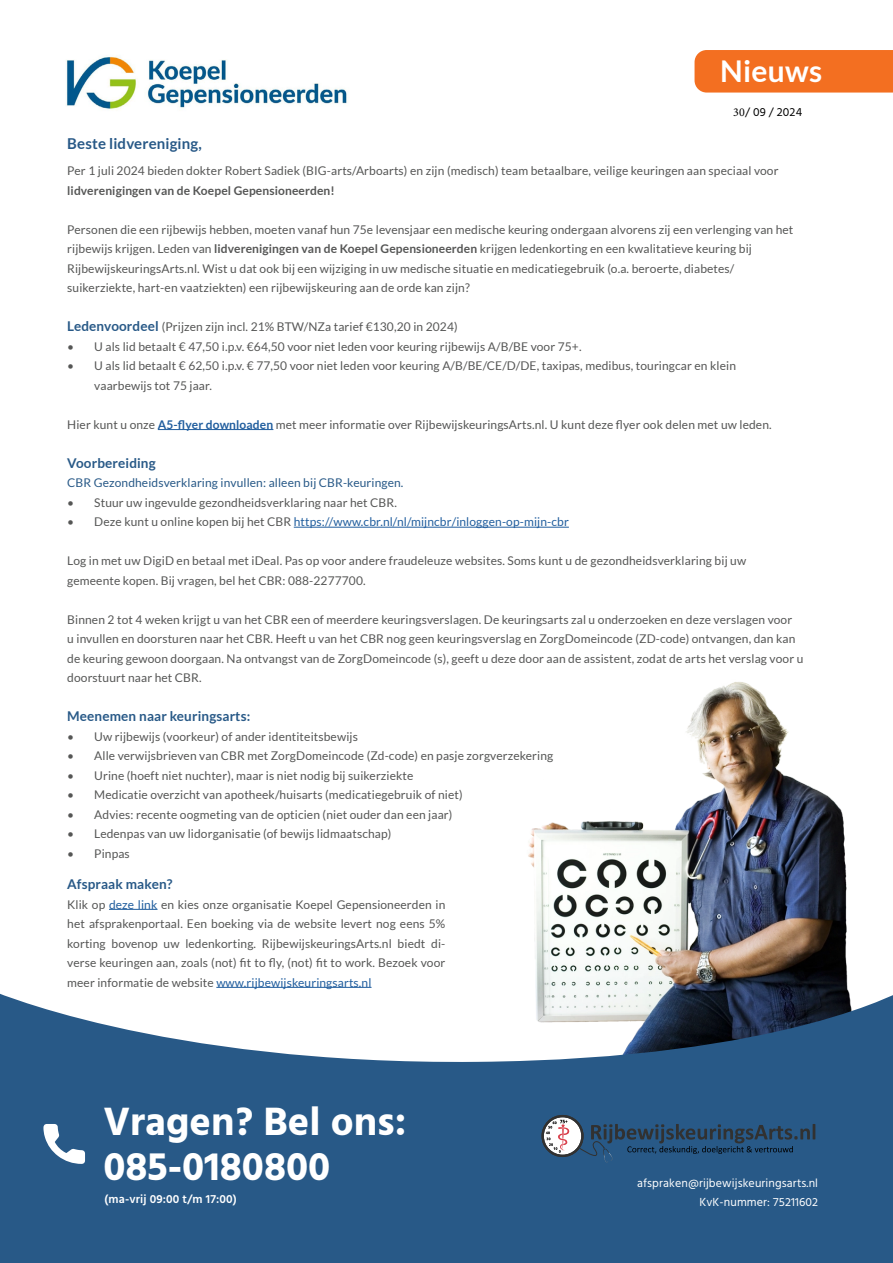
<style>
.page{position:relative;width:893px;height:1263px;background:#fff}
.page>*{position:absolute;margin:0;border:0;box-sizing:border-box;transform-origin:0 0}
.t1{font:700 40.5px/45px "Hind";color:#fff}
.t2{font:700 30px "Lato";letter-spacing:.01em;color:#fff}
.t3{font:700 15px "Lato";letter-spacing:.01em;color:#285987}
.t4{font:700 13.5px "Lato";letter-spacing:.01em;color:#285987}
.t5{font:12px/19.5px "Lato";letter-spacing:.01em;color:#555655}
.t6{font:12px "Lato";letter-spacing:.01em;color:#215e9e}
.t7{font:12px "Lato";letter-spacing:.01em;color:#285987}
.t8{font:12px/19.5px "Hind";letter-spacing:.01em;color:#fff;text-align:right}
.t9{font:700 12px "Lato";letter-spacing:.01em;color:#555655}
.t10{font:600 12px "Hind";letter-spacing:.01em;color:#fff}
.t11{font:12px "Hind";letter-spacing:.01em;color:#000}
.s1{font-family:"Minion Pro"}
.s2{font-weight:700}
.s3{font-weight:700;font-size:13.5px;color:#285987}
.s4{font-weight:700;color:#215e9e}
.s5{color:#555655}
.s6{color:#215e9e}
</style>
<div class="page">
<img style="left:528px;top:682px;width:320px;height:307px">
<svg style="left:0;top:989px;width:893px;height:274px;fill:#285987"></svg>
<hr style="left:158px;top:429px;width:115px;height:1px;background:#215e9e">
<hr style="left:294px;top:527px;width:275px;height:1px;background:#215e9e">
<svg style="left:43px;top:1124px;width:42px;height:40px"></svg>
<div style="left:541px;top:1115px;width:43px;height:42px;border:2px solid #313131;border-radius:50%"></div>
<svg style="left:543px;top:1116px;width:272px;height:46px"></svg>
<img style="left:66px;top:56px;width:281px;height:54px">
<div style="left:694px;top:50px;width:199px;height:43px;background:#f36f21"></div>
<hr style="left:109px;top:909px;width:49px;height:1px;background:#215e9e">
<hr style="left:216px;top:987px;width:155px;height:1px;background:#215e9e">
<h2 class="t2" style="left:720px;top:54px;width:104px">Nieuws</h2>
<p class="t3" style="left:67px;top:135px;width:136px">Beste lidvereniging,</p>
<p class="t11" style="left:733px;top:104px;width:70px"><span class="s1">30</span>/ 09 / 2024</p>
<p class="t5" style="left:67px;top:161px;width:713px">Per 1 juli 2024 bieden dokter Robert Sadiek (BIG-arts/Arboarts) en zijn (medisch) team betaalbare, veilige keuringen aan speciaal voor</p>
<p class="t9" style="left:67px;top:184px;width:269px">lidverenigingen van de Koepel Gepensioneerden!</p>
<p class="t5" style="left:67px;top:220px;width:728px">Personen die een rijbewijs hebben, moeten vanaf hun 75e levensjaar een medische keuring ondergaan alvorens zij een verlenging van het rijbewijs krijgen. Leden van <span class="s2">lidverenigingen van de Koepel Gepensioneerden</span> krijgen ledenkorting en een kwalitatieve keuring bij RijbewijskeuringsArts.nl. Wist u dat ook bij een wijziging in uw medische situatie en medicatiegebruik (o.a. beroerte, diabetes/ suikerziekte, hart-en vaatziekten) een rijbewijskeuring aan de orde kan zijn?</p>
<p class="t5" style="left:67px;top:317px;width:392px"><span class="s3">Ledenvoordeel</span> (Prijzen zijn incl. 21% BTW/NZa tarief €130,20 in 2024)</p>
<p class="t5" style="left:67px;top:337px;width:516px">• U als lid betaalt € 47,50 i.p.v. €64,50 voor niet leden voor keuring rijbewijs A/B/BE voor 75+.</p>
<p class="t5" style="left:94px;top:356px;width:643px;text-indent:-27px">• U als lid betaalt € 62,50 i.p.v. € 77,50 voor niet leden voor keuring A/B/BE/CE/D/DE, taxipas, medibus, touringcar en klein vaarbewijs tot 75 jaar.</p>
<p class="t5" style="left:67px;top:415px;width:706px">Hier kunt u onze <span class="s4">A5-flyer downloaden</span> met meer informatie over RijbewijskeuringsArts.nl. U kunt deze flyer ook delen met uw leden.</p>
<p class="t4" style="left:67px;top:455px;width:90px">Voorbereiding</p>
<p class="t7" style="left:67px;top:476px;width:338px">CBR Gezondheidsverklaring invullen: alleen bij CBR-keuringen.</p>
<p class="t5" style="left:67px;top:493px;width:331px">• Stuur uw ingevulde gezondheidsverklaring naar het CBR.</p>
<p class="t6" style="left:67px;top:515px;width:503px"><span class="s5">• Deze kunt u online kopen bij het CBR</span> https://www.cbr.nl/nl/mijncbr/inloggen-op-mijn-cbr</p>
<p class="t5" style="left:67px;top:551px;width:680px">Log in met uw DigiD en betaal met iDeal. Pas op voor andere fraudeleuze websites. Soms kunt u de gezondheidsverklaring bij uw gemeente kopen. Bij vragen, bel het CBR: 088-2277700.</p>
<p class="t5" style="left:67px;top:610px;width:738px">Binnen 2 tot 4 weken krijgt u van het CBR een of meerdere keuringsverslagen. De keuringsarts zal u onderzoeken en deze verslagen voor<br>u invullen en doorsturen naar het CBR. Heeft u van het CBR nog geen keuringsverslag en ZorgDomeincode (ZD-code) ontvangen, dan kan de keuring gewoon doorgaan. Na ontvangst van de ZorgDomeincode (s), geeft u deze door aan de assistent, zodat de arts het verslag voor u doorstuurt naar het CBR.</p>
<p class="t4" style="left:67px;top:709px;width:185px">Meenemen naar keuringsarts:</p>
<p class="t5" style="left:67px;top:727px;width:292px">• Uw rijbewijs (voorkeur) of ander identiteitsbewijs</p>
<p class="t5" style="left:67px;top:746px;width:488px">• Alle verwijsbrieven van CBR met ZorgDomeincode (Zd-code) en pasje zorgverzekering</p>
<p class="t5" style="left:67px;top:766px;width:348px">• Urine (hoeft niet nuchter), maar is niet nodig bij suikerziekte</p>
<p class="t5" style="left:67px;top:785px;width:397px">• Medicatie overzicht van apotheek/huisarts (medicatiegebruik of niet)</p>
<p class="t5" style="left:67px;top:805px;width:387px">• Advies: recente oogmeting van de opticien (niet ouder dan een jaar)</p>
<p class="t5" style="left:67px;top:824px;width:326px">• Ledenpas van uw lidorganisatie (of bewijs lidmaatschap)</p>
<p class="t5" style="left:67px;top:844px;width:64px">• Pinpas</p>
<p class="t4" style="left:67px;top:876px;width:107px">Afspraak maken?</p>
<p class="t5" style="left:67px;top:894px;width:380px;text-align:justify">Klik op <span class="s6">deze link</span> en kies onze organisatie Koepel Gepensioneerden in het afsprakenportaal. Een boeking via de website levert nog eens 5% korting bovenop uw ledenkorting. RijbewijskeuringsArts.nl biedt di&shy;verse keuringen aan, zoals (not) fit to fly, (not) fit to work. Bezoek voor meer informatie de website <span class="s6">www.rijbewijskeuringsarts.nl</span></p>
<h1 class="t1" style="left:103px;top:1098px;width:305px">Vragen? Bel ons:<br>085-0180800</h1>
<p class="t10" style="left:105px;top:1190px;width:134px">(ma-vrij 09:00 t/m 17:00)</p>
<p class="t8" style="left:637px;top:1173px;width:182px">afspraken@rijbewijskeuringsarts.nl<br>KvK-nummer: 75211602</p>
</div>
